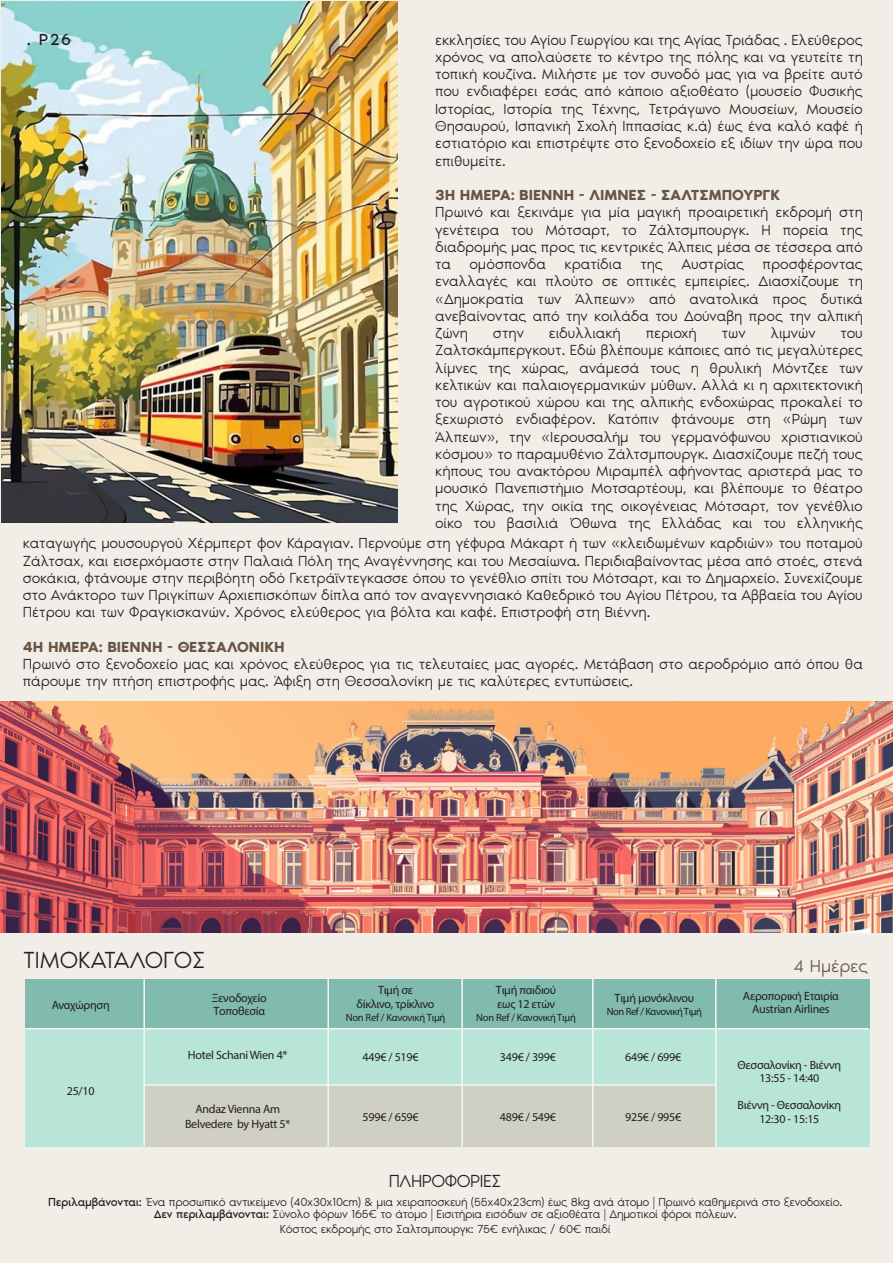
<style>
.page{position:relative;width:893px;height:1263px;background:#f1eee8}
.page>*{position:absolute;margin:0;border:0;box-sizing:border-box;transform-origin:0 0}
.t1{font:300 24px "Noir Pro";letter-spacing:-.01em;color:#231f20}
.t2{font:300 18px "Noir Pro";letter-spacing:-.02em;color:#231f20}
.t3{font:300 18px "Noir Pro";color:#695545}
.t4{font:16.5px "Noir Pro";color:#231f20}
.t5{font:300 15px/17.2px "Noir Pro";letter-spacing:-.01em;color:#231f20;text-align:justify}
.t6{font:600 15px "Noir Pro";color:#695545}
.t7{font:500 12px/13.5px "Gotham Greek";letter-spacing:-.02em;color:#231f20;text-align:center}
.t8{font:300 12px/12px "Noir Pro";letter-spacing:-.03em;color:#231f20;text-align:center}
.t9{font:500 10.5px "Gotham Greek";letter-spacing:-.02em;color:#231f20}
.t10{font:500 10.5px "Gotham Greek";letter-spacing:-.04em;color:#231f20}
.s1{font-weight:400}
</style>
<div class="page">
<img style="left:1px;top:1px;width:397px;height:522px">
<div style="left:25px;top:978px;width:844px;height:168px;background:#80bbad"></div>
<div style="left:25px;top:1029px;width:844px;height:117px;background:#b9e4d8"></div>
<div style="left:144px;top:1085px;width:572px;height:61px;background:#d0cfc4"></div>
<hr style="left:143px;top:979px;width:2px;height:167px;background:#f6f6f5">
<hr style="left:327px;top:978px;width:2px;height:168px;background:#f6f6f5">
<hr style="left:461px;top:978px;width:2px;height:168px;background:#f6f6f5">
<hr style="left:592px;top:978px;width:1px;height:168px;background:#f6f6f5">
<hr style="left:715px;top:978px;width:1px;height:168px;background:#f6f6f5">
<hr style="left:25px;top:1028px;width:844px;height:1px;background:#f6f6f5">
<hr style="left:144px;top:1084px;width:572px;height:2px;background:#f6f6f5">
<img style="left:0;top:702px;width:893px;height:231px">
<p class="t5" style="left:435px;top:30px;width:429px">εκκλησίες του Αγίου Γεωργίου και της Αγίας Τριάδας . Ελεύθερος χρόνος να απολαύσετε το κέντρο της πόλης και να γευτείτε τη τοπική κουζίνα. Μιλήστε με τον συνοδό μας για να βρείτε αυτό που ενδιαφέρει εσάς από κάποιο αξιοθέατο (μουσείο Φυσικής Ιστορίας, Ιστορία της Τέχνης, Τετράγωνο Μουσείων, Μουσείο Θησαυρού, Ισπανική Σχολή Ιππασίας κ.ά) έως ένα καλό καφέ ή εστιατόριο και επιστρέψτε στο ξενοδοχείο εξ ιδίων την ώρα που επιθυμείτε.</p>
<p class="t6" style="left:435px;top:183px;width:347px">3Η ΗΜΕΡΑ: ΒΙΕΝΝΗ - ΛΙΜΝΕΣ - ΣΑΛΤΣΜΠΟΥΡΓΚ</p>
<p class="t5" style="left:435px;top:203px;width:429px">Πρωινό και ξεκινάμε για μία μαγική προαιρετική εκδρομή στη γενέτειρα του Μότσαρτ, το Ζάλτσμπουργκ. Η πορεία της διαδρομής μας προς τις κεντρικές Άλπεις μέσα σε τέσσερα από τα ομόσπονδα κρατίδια της Αυστρίας προσφέροντας εναλλαγές και πλούτο σε οπτικές εμπειρίες. Διασχίζουμε τη «Δημοκρατία των Άλπεων» από ανατολικά προς δυτικά ανεβαίνοντας από την κοιλάδα του Δούναβη προς την αλπική ζώνη</p>
<p class="t4" style="left:27px;top:27px;width:46px">. P26</p>
<p class="t5" style="left:493px;top:323px;width:32px">στην</p>
<p class="t5" style="left:549px;top:323px;width:73px">ειδυλλιακή</p>
<p class="t5" style="left:646px;top:323px;width:52px">περιοχή</p>
<p class="t5" style="left:722px;top:323px;width:25px">των</p>
<p class="t5" style="left:771px;top:323px;width:46px">λιμνών</p>
<p class="t5" style="left:435px;top:323px;width:429px;text-indent:405px">του Ζαλτσκάμπεργκουτ. Εδώ βλέπουμε κάποιες από τις μεγαλύτερες λίμνες της χώρας, ανάμεσά τους η θρυλική Μόντζεε των κελτικών και παλαιογερμανικών μύθων. Αλλά κι η αρχιτεκτονική του αγροτικού χώρου και της αλπικής ενδοχώρας προκαλεί το ξεχωριστό ενδιαφέρον. Κατόπιν φτάνουμε στη «Ρώμη των Άλπεων», την «Ιερουσαλήμ του γερμανόφωνου χριστιανικού κόσμου» το παραμυθένιο Ζάλτσμπουργκ. Διασχίζουμε πεζή τους κήπους του ανακτόρου Μιραμπέλ αφήνοντας αριστερά μας το μουσικό Πανεπιστήμιο Μοτσαρτέουμ, και βλέπουμε το θέατρο της Χώρας, την οικία της οικογένειας Μότσαρτ, τον γενέθλιο οίκο του βασιλιά Όθωνα της Ελλάδας και του ελληνικής</p>
<p class="t5" style="left:23px;top:534px;width:842px">καταγωγής μουσουργού Χέρμπερτ φον Κάραγιαν. Περνούμε στη γέφυρα Μάκαρτ ή των «κλειδωμένων καρδιών» του ποταμού Ζάλτσαχ, και εισερχόμαστε στην Παλαιά Πόλη της Αναγέννησης και του Μεσαίωνα. Περιδιαβαίνοντας μέσα από στοές, στενά σοκάκια, φτάνουμε στην περιβόητη οδό Γκετράϊντεγκασσε όπου το γενέθλιο σπίτι του Μότσαρτ, και το Δημαρχείο. Συνεχίζουμε στο Ανάκτορο των Πριγκίπων Αρχιεπισκόπων δίπλα από τον αναγεννησιακό Καθεδρικό του Αγίου Πέτρου, τα Αββαεία του Αγίου Πέτρου και των Φραγκισκανών. Χρόνος ελεύθερος για βόλτα και καφέ. Επιστροφή στη Βιέννη.</p>
<p class="t6" style="left:23px;top:635px;width:263px">4Η ΗΜΕΡΑ: ΒΙΕΝΝΗ - ΘΕΣΣΑΛΟΝΙΚΗ</p>
<p class="t5" style="left:23px;top:655px;width:842px">Πρωινό στο ξενοδοχείο μας και χρόνος ελεύθερος για τις τελευταίες μας αγορές. Μετάβαση στο αεροδρόμιο από όπου θα πάρουμε την πτήση επιστροφής μας. Άφιξη στη Θεσσαλονίκη με τις καλύτερες εντυπώσεις.</p>
<h1 class="t1" style="left:23px;top:942px;width:184px">ΤΙΜΟΚΑΤΑΛΟΓΟΣ</h1>
<p class="t3" style="left:793px;top:952px;width:76px">4 Ημέρες</p>
<p class="t7" style="left:52px;top:998px;width:59px">Αναχώρηση</p>
<p class="t7" style="left:212px;top:991px;width:56px;text-align:left">Ξενοδοχείο<br>Τοποθεσία</p>
<p class="t7" style="left:357px;top:983px;width:79px">Τιμή σε<br>δίκλινο, τρίκλινο</p>
<p class="t9" style="left:346px;top:1011px;width:101px">Non Ref / ΚανονικήΤιμή</p>
<p class="t7" style="left:496px;top:983px;width:62px;text-align:left">Τιμή παιδιού εως 12 ετών</p>
<p class="t9" style="left:476px;top:1011px;width:101px">Non Ref / ΚανονικήΤιμή</p>
<p class="t7" style="left:615px;top:991px;width:81px">Τιμή μονόκλινου</p>
<p class="t10" style="left:607px;top:1005px;width:97px">Non Ref / ΚανονικήΤιμή</p>
<p class="t7" style="left:67px;top:1084px;width:29px">25/10</p>
<p class="t7" style="left:188px;top:1048px;width:101px">Hotel Schani Wien 4*</p>
<p class="t7" style="left:625px;top:1050px;width:58px">649€ / 699€</p>
<p class="t7" style="left:363px;top:1050px;width:58px">449€ / 519€</p>
<p class="t7" style="left:500px;top:1050px;width:58px">349€ / 399€</p>
<p class="t7" style="left:185px;top:1101px;width:107px;line-height:15px">Andaz Vienna Am<br>Belvedere by Hyatt 5*</p>
<p class="t7" style="left:363px;top:1110px;width:58px">599€ / 659€</p>
<p class="t7" style="left:500px;top:1110px;width:58px">489€ / 549€</p>
<p class="t7" style="left:625px;top:1110px;width:58px">925€ / 995€</p>
<p class="t7" style="left:743px;top:988px;width:97px">Αεροπορική Εταιρία<br>Austrian Airlines</p>
<p class="t7" style="left:738px;top:1057px;width:105px">Θεσσαλονίκη - Βιέννη<br>13:55 - 14:40</p>
<p class="t7" style="left:738px;top:1098px;width:105px">Βιέννη - Θεσσαλονίκη<br>12:30 - 15:15</p>
<p class="t2" style="left:389px;top:1167px;width:115px">ΠΛΗΡΟΦΟΡΙΕΣ</p>
<p class="t8" style="left:48px;top:1196px;width:796px"><span class="s1">Περιλαμβάνονται:</span> Ένα προσωπικό αντικείμενο (40x30x10cm) &amp; μια χειραποσκευή (55x40x23cm) έως 8kg ανά άτομο | Πρωινό καθημερινά στο ξενοδοχείο.<br><span class="s1">Δεν περιλαμβάνονται:</span> Σύνολο φόρων 165€ το άτομο | Εισιτήρια εισόδων σε αξιοθέατα | Δημοτικοί φόροι πόλεων.</p>
<p class="t8" style="left:280px;top:1223px;width:332px">Κόστος εκδρομής στο Σαλτσμπουργκ: 75€ ενήλικας / 60€ παιδί</p>
</div>
